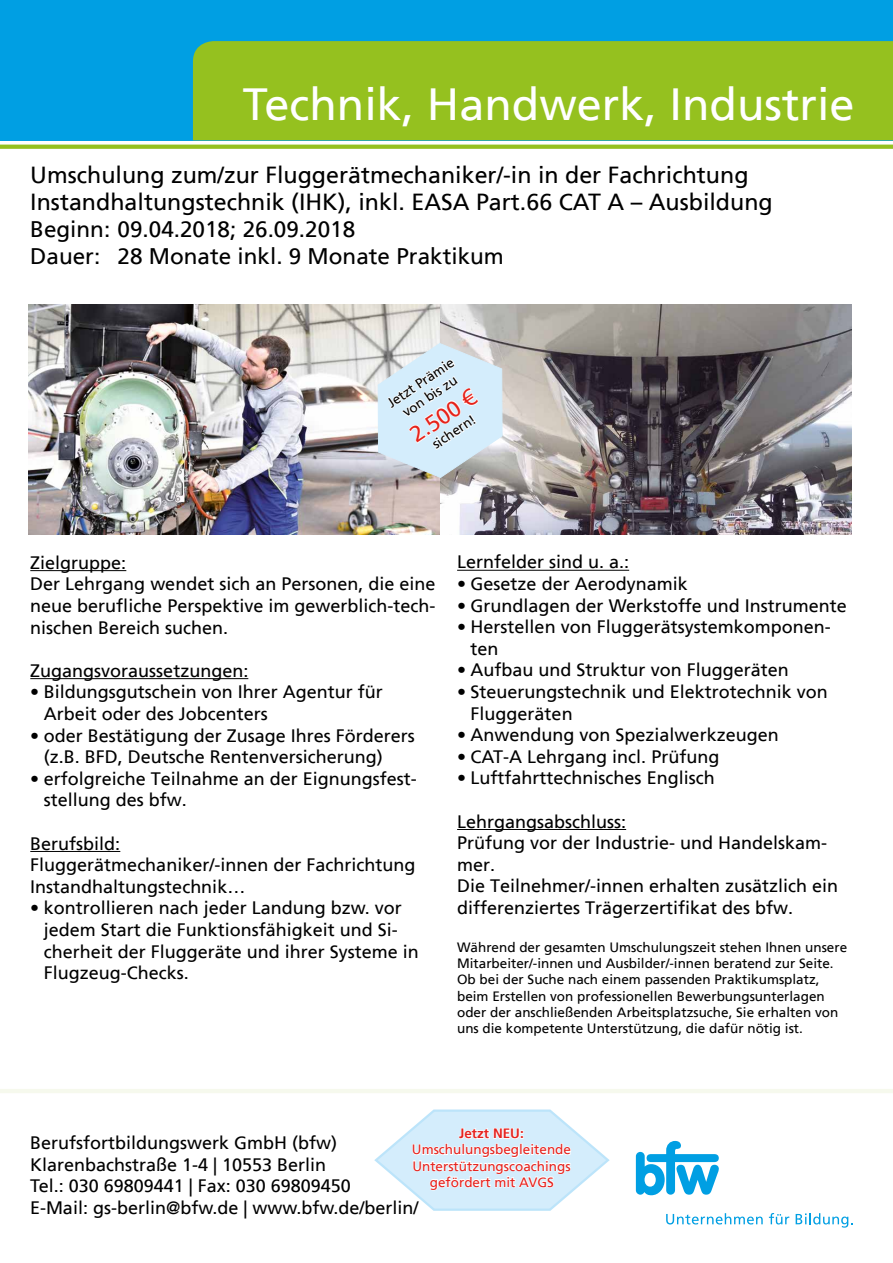
<style>
.page{position:relative;width:893px;height:1263px;background:#fff}
.page>*{position:absolute;margin:0;border:0;box-sizing:border-box;transform-origin:0 0}
.t1{font:45px "Frutiger";color:#fff}
.t2{font:23.25px/27.9px "Frutiger";color:#000}
.t3{font:22.5px/27px "Frutiger";color:#000}
.t4{font:22.5px "Frutiger";color:#e5231b}
.t5{font:18px/21.6px "Frutiger";color:#000}
.t6{font:13.5px/16.2px "Frutiger";color:#000}
.t7{font:13.5px/16.2px "Frutiger";color:#e5231f;text-align:center}
.t8{font:700 13.5px "Frutiger";color:#e5231f}
.s1{font-family:"Arial"}
</style>
<div class="page">
<svg style="left:0;top:145px;width:893px;height:4px;background:#99c328"></svg>
<div style="left:0;top:0;width:893px;height:140px;background:#009fe3"></div>
<div style="left:193px;top:41px;width:700px;height:99px;background:#95c11f"></div>
<hr style="left:0;top:1089px;width:893px;height:4px;background:#f6f9ed">
<svg style="left:636px;top:1141px;width:83px;height:54px"></svg>
<svg style="left:666px;top:1213px;width:97px;height:11px"></svg>
<svg style="left:769px;top:1213px;width:20px;height:11px"></svg>
<svg style="left:796px;top:1213px;width:56px;height:14px"></svg>
<hr style="left:30px;top:570px;width:96px;height:1px;background:#000">
<hr style="left:30px;top:678px;width:218px;height:1px;background:#000">
<hr style="left:30px;top:851px;width:90px;height:1px;background:#000">
<img style="left:29px;top:305px;width:822px;height:229px">
<hr style="left:457px;top:570px;width:172px;height:1px;background:#000">
<hr style="left:457px;top:829px;width:169px;height:1px;background:#000">
<svg style="left:378px;top:343px;width:124px;height:135px;background:#d4e4ed"></svg>
<svg style="left:374px;top:1109px;width:236px;height:102px"></svg>
<h1 class="t1" style="left:243px;top:78px;width:613px">Technik, Handwerk, Industrie</h1>
<p class="t2" style="left:30px;top:161px;width:744px">Umschulung zum/zur Fluggerätmechaniker/-in in der Fachrichtung<br>Instandhaltungstechnik (IHK), inkl. EASA Part.66 CAT A – Ausbildung</p>
<p class="t3" style="left:30px;top:216px;width:475px">Beginn: 09.04.2018; 26.09.2018<br>Dauer: 28 Monate inkl. 9 Monate Praktikum</p>
<p class="t6" style="left:384px;top:397px;width:79px;text-align:center;rotate:-34deg">Jetzt Prämie von bis zu</p>
<p class="t4" style="left:405px;top:426px;width:77px;rotate:-34deg">2.500 <span class="s1">€</span></p>
<p class="t6" style="left:429px;top:439px;width:51px;rotate:-34deg">sichern!</p>
<p class="t5" style="left:30px;top:552px;width:407px">Zielgruppe:<br>Der Lehrgang wendet sich an Personen, die eine neue berufliche Perspektive im gewerblich-tech&shy;nischen Bereich suchen.</p>
<p class="t5" style="left:30px;top:660px;width:220px">Zugangsvoraussetzungen:</p>
<p class="t5" style="left:44px;top:681px;width:341px;text-indent:-14px">• Bildungsgutschein von Ihrer Agentur für<br>Arbeit oder des Jobcenters</p>
<p class="t5" style="left:44px;top:725px;width:373px;text-indent:-14px">• oder Bestätigung der Zusage Ihres Förderers (z.B. BFD, Deutsche Rentenversicherung)</p>
<p class="t5" style="left:44px;top:768px;width:375px;text-indent:-14px">• erfolgreiche Teilnahme an der Eignungsfest&shy;stellung des bfw.</p>
<p class="t5" style="left:30px;top:833px;width:387px">Berufsbild:<br>Fluggerätmechaniker/-innen der Fachrichtung<br>Instandhaltungstechnik…</p>
<p class="t5" style="left:44px;top:897px;width:377px;text-indent:-14px">• kontrollieren nach jeder Landung bzw. vor jedem Start die Funktionsfähigkeit und Si&shy;cherheit der Fluggeräte und ihrer Systeme in Flugzeug-Checks.</p>
<p class="t5" style="left:457px;top:551px;width:174px">Lernfelder sind u. a.:</p>
<p class="t5" style="left:457px;top:573px;width:232px">• Gesetze der Aerodynamik</p>
<p class="t5" style="left:457px;top:595px;width:391px">• Grundlagen der Werkstoffe und Instrumente</p>
<p class="t5" style="left:471px;top:616px;width:362px;text-indent:-14px">• Herstellen von Fluggerätsystemkomponen&shy;ten</p>
<p class="t5" style="left:457px;top:659px;width:333px">• Aufbau und Struktur von Fluggeräten</p>
<p class="t5" style="left:471px;top:681px;width:359px;text-indent:-14px">• Steuerungstechnik und Elektrotechnik von<br>Fluggeräten</p>
<p class="t5" style="left:457px;top:724px;width:323px">• Anwendung von Spezialwerkzeugen</p>
<p class="t5" style="left:457px;top:746px;width:264px">• CAT-A Lehrgang incl. Prüfung</p>
<p class="t5" style="left:457px;top:767px;width:259px">• Luftfahrttechnisches Englisch</p>
<p class="t5" style="left:457px;top:811px;width:383px">Lehrgangsabschluss:<br>Prüfung vor der Industrie- und Handelskam&shy;mer.<br>Die Teilnehmer/-innen erhalten zusätzlich ein differenziertes Trägerzertifikat des bfw.</p>
<p class="t6" style="left:457px;top:939px;width:392px">Während der gesamten Umschulungszeit stehen Ihnen unsere Mitarbeiter/-innen und Ausbilder/-innen beratend zur Seite.<br>Ob bei der Suche nach einem passenden Praktikumsplatz, beim Erstellen von professionellen Bewerbungsunterlagen oder der anschließenden Arbeitsplatzsuche, Sie erhalten von uns die kompetente Unterstützung, die dafür nötig ist.</p>
<p class="t8" style="left:459px;top:1125px;width:66px">Jetzt NEU:</p>
<p class="t7" style="left:412px;top:1141px;width:161px">Umschulungsbegleitende<br>Unterstützungscoachings gefördert mit AVGS</p>
<p class="t5" style="left:30px;top:1132px;width:390px">Berufsfortbildungswerk GmbH (bfw)<br>Klarenbachstraße 1-4 | 10553 Berlin<br>Tel.: 030 69809441 | Fax: 030 69809450<br>E-Mail: gs-berlin@bfw.de | www.bfw.de/berlin/</p>
</div>
